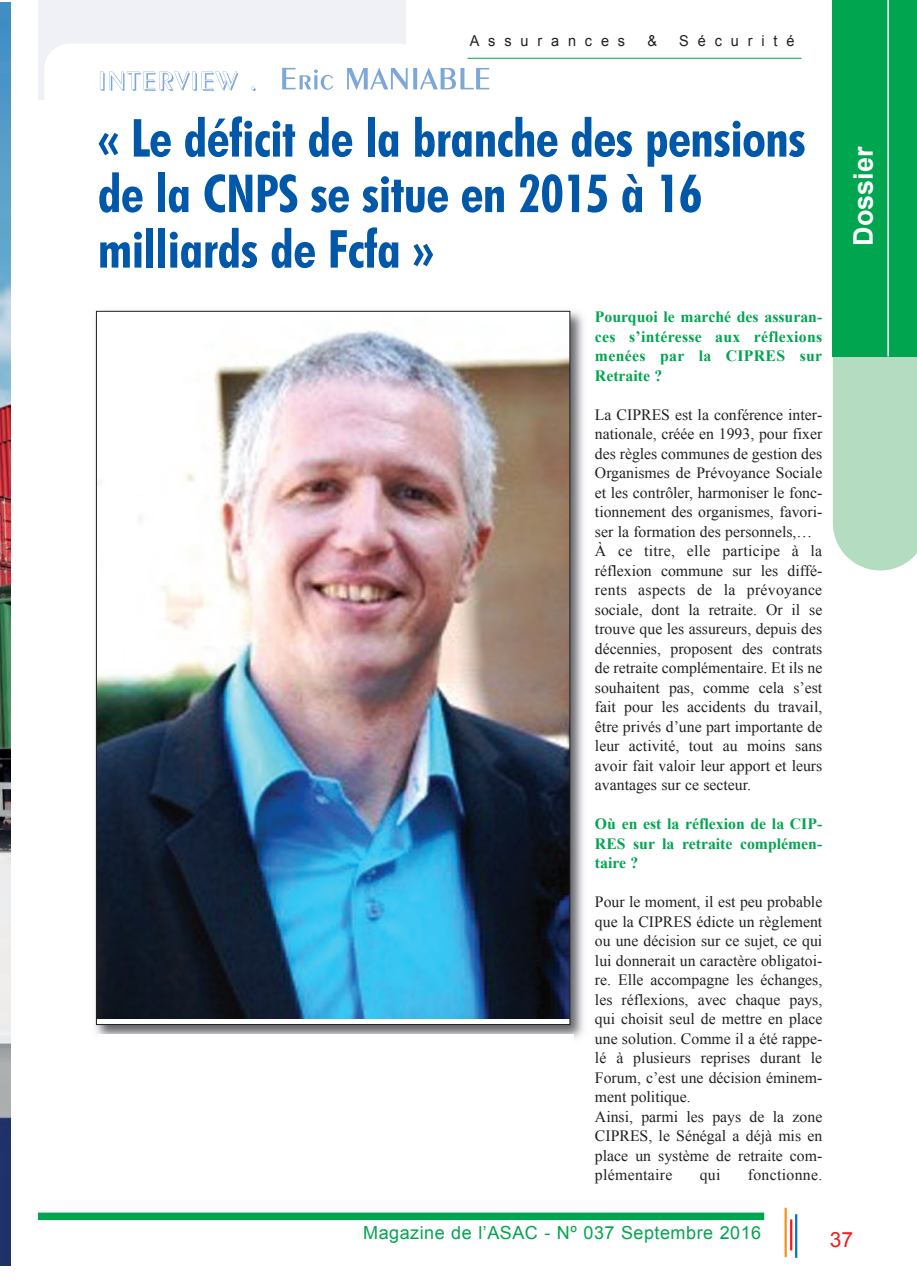
<style>
.page{position:relative;width:917px;height:1279px;background:#fff}
.page>*{position:absolute;margin:0;border:0;box-sizing:border-box;transform-origin:0 0}
.t1{font:700 condensed 52.5px/55.5px "Futura BT";letter-spacing:-.01em;color:#0157a8}
.t2{font:700 27px "Arial";color:#fff}
.t3{font:21px "Arial";color:#ee1d23}
.t4{font:18px "Arial";letter-spacing:.03em;color:#00a54f}
.t5{font:15.75px/19.5px "Times New Roman";color:#231f20}
.t6{font:700 15.75px/19.5px "Times New Roman";color:#00a54f;text-align:justify}
.t7{font:15.75px "Times New Roman";letter-spacing:.02em;color:#231f20}
.t8{font:15px "Arial";letter-spacing:.61em;color:#231f20}
</style>
<div class="page">
<div style="left:11px;top:0;width:394px;height:100px;background:#eff1f6"></div>
<hr style="left:784px;top:1208px;width:2px;height:49px;background:#f7931d">
<hr style="left:790px;top:1219px;width:2px;height:31px;background:#ee1d23">
<hr style="left:795px;top:1214px;width:2px;height:44px;background:#0076be">
<div style="left:44px;top:44px;width:380px;height:89px;background:#fff;border-radius:26px"></div>
<svg style="left:832px;top:356px;width:84px;height:214px;background:#b7dec3"></svg>
<div style="left:832px;top:0;width:84px;height:356px;background:#00a54f"></div>
<hr style="left:887px;top:0;width:1px;height:356px;background:#fff">
<div style="left:11px;top:1212px;width:753px;height:8px;background:#00a54f"></div>
<hr style="left:467px;top:58px;width:334px;height:1px;background:#00a54f">
<svg style="left:100px;top:72px;width:156px;height:19px"></svg>
<svg style="left:282px;top:68px;width:51px;height:22px"></svg>
<svg style="left:347px;top:67px;width:142px;height:23px"></svg>
<img style="left:95px;top:310px;width:489px;height:729px">
<img style="left:98px;top:313px;width:470px;height:706px">
<div style="left:0;top:0;width:38px;height:1272px;background:#fff"></div>
<img style="left:0;top:3px;width:10px;height:1262px">
<div style="left:99px;top:1034px;width:475px;height:158px;background:#fff"></div>
<p class="t8" style="left:469px;top:32px;width:157px">Assurances</p>
<p class="t8" style="left:647px;top:32px;width:11px">&amp;</p>
<p class="t8" style="left:679px;top:32px;width:117px">Sécurité</p>
<h1 class="t1" style="left:98px;top:114px;width:709px">« Le déficit de la branche des pensions de la CNPS se situe en 2015 à 16 milliards de Fcfa »</h1>
<h2 class="t2" style="left:848px;top:246px;width:101px;rotate:-90deg">Dossier</h2>
<p class="t6" style="left:595px;top:307px;width:229px">pourquoi le marché des assuran&shy;ces s’intéresse aux réflexions menées par la cipres sur retraite ?</p>
<p class="t5" style="left:595px;top:405px;width:229px">La CIPRES est la conférence inter&shy;nationale, créée en 1993, pour fixer des règles communes de gestion des Organismes de Prévoyance Sociale et les contrôler, harmoniser le fonc&shy;tionnement des organismes, favori&shy;ser la formation des personnels,… À ce titre, elle participe à la réflexion commune sur les diffé&shy;rents aspects de la prévoyance sociale, dont la retraite. Or il se trouve que les assureurs, depuis des décennies, proposent des contrats de retraite complémentaire. Et ils ne souhaitent pas, comme cela s’est fait pour les accidents du travail, être privés d’une part importante de leur activité, tout au moins sans avoir fait valoir leur apport et leurs avantages sur ce secteur.</p>
<p class="t6" style="left:595px;top:814px;width:229px">où en est la réflexion de la cip&shy;res sur la retraite complémen&shy;taire ?</p>
<p class="t5" style="left:595px;top:892px;width:229px">Pour le moment, il est peu probable que la CIPRES édicte un règlement ou une décision sur ce sujet, ce qui lui donnerait un caractère obligatoi&shy;re. Elle accompagne les échanges, les réflexions, avec chaque pays, qui choisit seul de mettre en place une solution. Comme il a été rappe&shy;lé à plusieurs reprises durant le<br>Forum, c’est une décision éminem&shy;ment politique.<br>Ainsi, parmi les pays de la zone<br>CIPRES, le Sénégal a déjà mis en place un système de retraite com&shy;plémentaire</p>
<p class="t5" style="left:699px;top:1165px;width:22px">qui</p>
<p class="t7" style="left:747px;top:1166px;width:76px">fonctionne.</p>
<p class="t4" style="left:363px;top:1223px;width:399px">Magazine de l’ASAC - Nº 037 Septembre 2016</p>
<h3 class="t3" style="left:829px;top:1227px;width:25px">37</h3>
</div>
